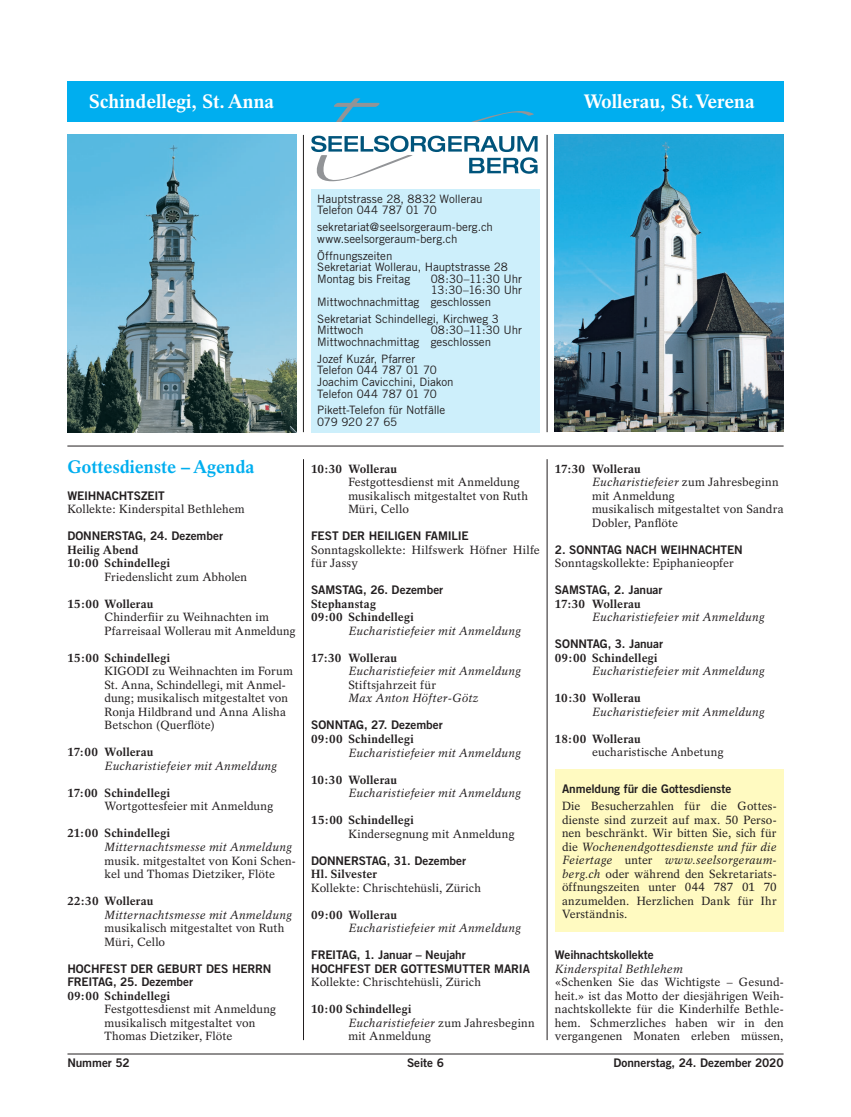
<style>
.page{position:relative;width:851px;height:1117px;background:#fff}
.page>*{position:absolute;margin:0;border:0;box-sizing:border-box;transform-origin:0 0}
.t1{font:700 19.38px "Rotation";color:#fff}
.t2{font:700 18.12px "Rotation";color:#00aeef}
.t3{font:11.88px/13.5px "Rotation";letter-spacing:.015em;color:#231f20}
.t4{font:11.88px/13.5px "Trade Gothic Bold Two";letter-spacing:-.01em;color:#231f20}
.t5{font:italic 11.88px "Rotation";letter-spacing:.02em;color:#231f20}
.t6{font:700 11.88px/13.5px "Rotation";letter-spacing:.015em;color:#231f20}
.t7{font:11.5px/11.5px "Trade Gothic";letter-spacing:-.005em;color:#231f20}
.s1{font-weight:700}
.s2{font-style:italic}
</style>
<div class="page">
<hr style="left:67px;top:1053px;width:716px;height:1px;background:#231f20">
<div style="left:311px;top:189px;width:228px;height:243px;background:#cdeffb"></div>
<hr style="left:303px;top:459px;width:1px;height:580px;background:#231f20">
<hr style="left:547px;top:459px;width:1px;height:580px;background:#231f20">
<hr style="left:547px;top:135px;width:1px;height:297px;background:#231f20">
<hr style="left:303px;top:135px;width:1px;height:297px;background:#231f20">
<div style="left:67px;top:81px;width:229px;height:40px;background:#00aeef"></div>
<div style="left:555px;top:81px;width:228px;height:40px;background:#00aeef"></div>
<img style="left:67px;top:135px;width:229px;height:297px">
<img style="left:555px;top:134px;width:228px;height:297px">
<svg style="left:311px;top:136px;width:226px;height:45px"></svg>
<div style="left:296px;top:81px;width:258px;height:40px;background:#00aeef"></div>
<svg style="left:474px;top:111px;width:60px;height:10px"></svg>
<svg style="left:334px;top:98px;width:46px;height:23px"></svg>
<hr style="left:67px;top:445px;width:716px;height:1px;background:#231f20">
<div style="left:555px;top:769px;width:228px;height:162px;background:#fffac1"></div>
<h1 class="t1" style="left:89px;top:90px;width:186px">Schindellegi, St. Anna</h1>
<h1 class="t1" style="left:583px;top:90px;width:172px">Wollerau, St. Verena</h1>
<h2 class="t2" style="left:67px;top:455px;width:189px">Gottesdienste – Agenda</h2>
<p class="t4" style="left:67px;top:488px;width:99px">WEIHNACHTSZEIT</p>
<p class="t3" style="left:67px;top:502px;width:179px">Kollekte: Kinderspital Bethlehem</p>
<p class="t4" style="left:67px;top:529px;width:157px">DONNERSTAG, 24. Dezember</p>
<p class="t6" style="left:67px;top:543px;width:104px">Heilig Abend<br>10:00 Schindellegi</p>
<p class="t3" style="left:105px;top:570px;width:144px">Friedenslicht zum Abholen</p>
<p class="t6" style="left:67px;top:597px;width:87px">15:00 Wollerau</p>
<p class="t3" style="left:105px;top:610px;width:193px">Chinderfiir zu Weihnachten im<br>Pfarreisaal Wollerau mit Anmeldung</p>
<p class="t6" style="left:67px;top:650px;width:104px">15:00 Schindellegi</p>
<p class="t3" style="left:105px;top:664px;width:190px">KIGODI zu Weihnachten im Forum<br>St. Anna, Schindellegi, mit Anmel&shy;dung; musikalisch mitgestaltet von<br>Ronja Hildbrand und Anna Alisha<br>Betschon (Querflöte)</p>
<p class="t6" style="left:67px;top:745px;width:87px">17:00 Wollerau</p>
<p class="t5" style="left:105px;top:758px;width:174px">Eucharistiefeier mit Anmeldung</p>
<p class="t6" style="left:67px;top:786px;width:104px">17:00 Schindellegi</p>
<p class="t3" style="left:105px;top:799px;width:170px">Wortgottesfeier mit Anmeldung</p>
<p class="t6" style="left:67px;top:826px;width:104px">21:00 Schindellegi</p>
<p class="t5" style="left:105px;top:840px;width:189px">Mitternachtsmesse mit Anmeldung</p>
<p class="t3" style="left:105px;top:853px;width:193px">musik. mitgestaltet von Koni Schen&shy;kel und Thomas Dietziker, Flöte</p>
<p class="t6" style="left:67px;top:894px;width:87px">22:30 Wollerau</p>
<p class="t5" style="left:105px;top:907px;width:189px">Mitternachtsmesse mit Anmeldung</p>
<p class="t3" style="left:105px;top:921px;width:181px">musikalisch mitgestaltet von Ruth<br>Müri, Cello</p>
<p class="t4" style="left:67px;top:961px;width:205px">HOCHFEST DER GEBURT DES HERRN<br>FREITAG, 25. Dezember</p>
<p class="t6" style="left:67px;top:988px;width:104px">09:00 Schindellegi</p>
<p class="t3" style="left:105px;top:1002px;width:173px">Festgottesdienst mit Anmeldung musikalisch mitgestaltet von<br>Thomas Dietziker, Flöte</p>
<p class="t7" style="left:317px;top:193px;width:167px">Hauptstrasse 28, 8832 Wollerau<br>Telefon 044 787 01 70</p>
<p class="t7" style="left:317px;top:221px;width:177px">sekretariat@seelsorgeraum-berg.ch www.seelsorgeraum-berg.ch</p>
<p class="t7" style="left:317px;top:249px;width:192px">Öffnungszeiten<br>Sekretariat Wollerau, Hauptstrasse 28<br>Montag bis Freitag</p>
<p class="t7" style="left:430px;top:273px;width:93px">08:30–11:30 Uhr</p>
<p class="t7" style="left:430px;top:284px;width:93px">13:30–16:30 Uhr</p>
<p class="t7" style="left:317px;top:296px;width:175px">Mittwochnachmittag geschlossen</p>
<p class="t7" style="left:317px;top:313px;width:183px">Sekretariat Schindellegi, Kirchweg 3<br>Mittwoch</p>
<p class="t7" style="left:317px;top:324px;width:206px;text-indent:113px">08:30–11:30 Uhr<br>Mittwochnachmittag geschlossen</p>
<p class="t7" style="left:317px;top:353px;width:138px">Jozef Kuzár, Pfarrer<br>Telefon 044 787 01 70<br>Joachim Cavicchini, Diakon<br>Telefon 044 787 01 70</p>
<p class="t7" style="left:317px;top:404px;width:130px">Pikett-Telefon für Notfälle<br>079 920 27 65</p>
<p class="t6" style="left:311px;top:462px;width:87px">10:30 Wollerau</p>
<p class="t3" style="left:348px;top:475px;width:181px">Festgottesdienst mit Anmeldung musikalisch mitgestaltet von Ruth<br>Müri, Cello</p>
<p class="t4" style="left:311px;top:529px;width:159px">FEST DER HEILIGEN FAMILIE</p>
<p class="t3" style="left:311px;top:543px;width:230px">Sonntagskollekte: Hilfswerk Höfner Hilfe für Jassy</p>
<p class="t4" style="left:311px;top:583px;width:133px">SAMSTAG, 26. Dezember</p>
<p class="t6" style="left:311px;top:597px;width:104px">Stephanstag<br>09:00 Schindellegi</p>
<p class="t5" style="left:348px;top:624px;width:174px">Eucharistiefeier mit Anmeldung</p>
<p class="t6" style="left:311px;top:651px;width:87px">17:30 Wollerau</p>
<p class="t5" style="left:348px;top:664px;width:174px">Eucharistiefeier mit Anmeldung</p>
<p class="t3" style="left:348px;top:678px;width:89px">Stiftsjahrzeit für</p>
<p class="t5" style="left:348px;top:691px;width:132px">Max Anton Höfter-Götz</p>
<p class="t4" style="left:311px;top:718px;width:133px">SONNTAG, 27. Dezember</p>
<p class="t6" style="left:311px;top:732px;width:104px">09:00 Schindellegi</p>
<p class="t5" style="left:348px;top:745px;width:174px">Eucharistiefeier mit Anmeldung</p>
<p class="t6" style="left:311px;top:772px;width:87px">10:30 Wollerau</p>
<p class="t5" style="left:348px;top:786px;width:174px">Eucharistiefeier mit Anmeldung</p>
<p class="t6" style="left:311px;top:813px;width:104px">15:00 Schindellegi</p>
<p class="t3" style="left:348px;top:826px;width:168px">Kindersegnung mit Anmeldung</p>
<p class="t4" style="left:311px;top:853px;width:156px">DONNERSTAG, 31. Dezember</p>
<p class="t6" style="left:311px;top:867px;width:67px">Hl. Silvester</p>
<p class="t3" style="left:311px;top:880px;width:171px">Kollekte: Chrischtehüsli, Zürich</p>
<p class="t6" style="left:311px;top:907px;width:87px">09:00 Wollerau</p>
<p class="t5" style="left:348px;top:921px;width:174px">Eucharistiefeier mit Anmeldung</p>
<p class="t4" style="left:311px;top:947px;width:220px">FREITAG, 1. Januar – Neujahr<br>HOCHFEST DER GOTTESMUTTER MARIA</p>
<p class="t3" style="left:311px;top:975px;width:171px">Kollekte: Chrischtehüsli, Zürich</p>
<p class="t3" style="left:348px;top:1002px;width:188px;text-indent:-37px"><span class="s1">10:00 Schindellegi<br></span><span class="s2">Eucharistiefeier</span> zum Jahresbeginn mit Anmeldung</p>
<p class="t3" style="left:592px;top:462px;width:193px;text-indent:-37px"><span class="s1">17:30 Wollerau<br></span><span class="s2">Eucharistiefeier</span> zum Jahresbeginn mit Anmeldung<br>musikalisch mitgestaltet von Sandra<br>Dobler, Panflöte</p>
<p class="t4" style="left:555px;top:542px;width:189px">2. SONNTAG NACH WEIHNACHTEN</p>
<p class="t3" style="left:555px;top:556px;width:180px">Sonntagskollekte: Epiphanieopfer</p>
<p class="t4" style="left:555px;top:583px;width:109px">SAMSTAG, 2. Januar</p>
<p class="t6" style="left:555px;top:597px;width:87px">17:30 Wollerau</p>
<p class="t5" style="left:592px;top:610px;width:174px">Eucharistiefeier mit Anmeldung</p>
<p class="t4" style="left:555px;top:637px;width:110px">SONNTAG, 3. Januar</p>
<p class="t6" style="left:555px;top:651px;width:104px">09:00 Schindellegi</p>
<p class="t5" style="left:592px;top:664px;width:174px">Eucharistiefeier mit Anmeldung</p>
<p class="t6" style="left:555px;top:691px;width:87px">10:30 Wollerau</p>
<p class="t5" style="left:592px;top:705px;width:174px">Eucharistiefeier mit Anmeldung</p>
<p class="t6" style="left:555px;top:732px;width:87px">18:00 Wollerau</p>
<p class="t3" style="left:592px;top:745px;width:133px">eucharistische Anbetung</p>
<p class="t4" style="left:562px;top:781px;width:171px">Anmeldung für die Gottesdienste</p>
<p class="t3" style="left:562px;top:799px;width:216px;text-align:justify">Die Besucherzahlen für die Gottes&shy;dienste sind zurzeit auf max. 50 Perso&shy;nen beschränkt. Wir bitten Sie, sich für die <span class="s2">Wochenendgottesdienste und für die Feiertage</span> unter <span class="s2">www.seelsorgeraum&shy;berg.ch</span> oder während den Sekretariats&shy;öffnungszeiten unter 044 787 01 70 anzumelden. Herzlichen Dank für Ihr Verständnis.</p>
<p class="t4" style="left:555px;top:947px;width:100px">Weihnachtskollekte</p>
<p class="t5" style="left:555px;top:961px;width:130px">Kinderspital Bethlehem</p>
<p class="t3" style="left:555px;top:975px;width:230px;text-align:justify">«Schenken Sie das Wichtigste – Gesund&shy;heit.» ist das Motto der diesjährigen Weih&shy;nachtskollekte für die Kinderhilfe Bethle&shy;hem. Schmerzliches haben wir in den vergangenen Monaten erleben müssen,</p>
<p class="t4" style="left:67px;top:1055px;width:64px">Nummer 52</p>
<p class="t4" style="left:407px;top:1055px;width:38px">Seite 6</p>
<p class="t4" style="left:613px;top:1055px;width:172px">Donnerstag, 24. Dezember 2020</p>
</div>
